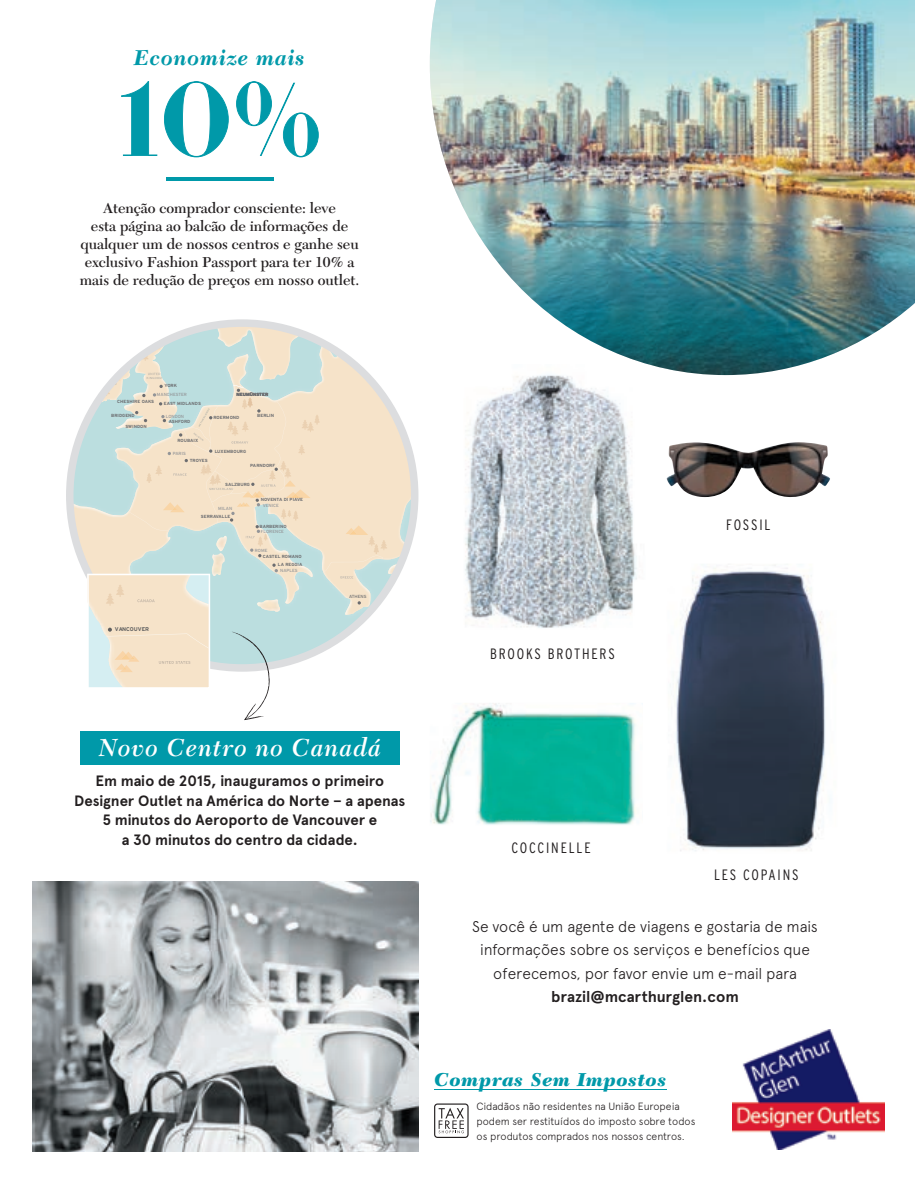
<style>
.page{position:relative;width:915px;height:1187px;background:#fff}
.page>*{position:absolute;margin:0;border:0;box-sizing:border-box;transform-origin:0 0}
.t1{font:800 103.2px "F Bella";color:#0099a9}
.t2{font:italic 600 25.65px "New Caledonia";letter-spacing:.03em;color:#fff}
.t3{font:italic 700 22.35px "New Caledonia";letter-spacing:.03em;color:#0099a9}
.t4{font:italic 900 19.5px "New Caledonia";letter-spacing:.03em;color:#0099a9}
.t5{font:300 15.6px/23.4px "Apercu";letter-spacing:-.01em;color:#231f20;text-align:center}
.t6{font:700 15.6px "Apercu";letter-spacing:-.005em;color:#231f20}
.t7{font:600 15px/18px "New Caledonia";color:#231f20;text-align:center}
.t8{font:700 15px/19.5px "Apercu";letter-spacing:-.005em;color:#231f20;text-align:center}
.t9{font:300 condensed 15px "Interstate";letter-spacing:.12em;color:#231f20}
.t10{font:300 10.5px/15px "Apercu";color:#231f20}
.t11{font:700 5.4px "Interstate";color:#5f5f5f}
.t12{font:700 4.5px "Interstate";color:#6c6d70}
.t13{font:4.5px "Interstate";color:#939598}
.t14{font:4.5px "Interstate";color:#6c6d70}
</style>
<div class="page">
<img style="left:732px;top:1029px;width:152px;height:120px">
<svg style="left:66px;top:319px;width:352px;height:335px"></svg>
<img style="left:33px;top:881px;width:385px;height:269px">
<img style="left:430px;top:0;width:484px;height:375px">
<img style="left:676px;top:565px;width:150px;height:286px">
<img style="left:666px;top:442px;width:163px;height:56px">
<img style="left:430px;top:703px;width:206px;height:122px">
<img style="left:441px;top:365px;width:203px;height:263px">
<svg style="left:86px;top:320px;width:233px;height:400px"></svg>
<svg style="left:121px;top:81px;width:36px;height:75px"></svg>
<svg style="left:164px;top:81px;width:65px;height:76px"></svg>
<svg style="left:236px;top:81px;width:82px;height:76px"></svg>
<hr style="left:166px;top:178px;width:107px;height:3px;background:#0099a9">
<div style="left:81px;top:731px;width:318px;height:33px;background:#0099a9"></div>
<hr style="left:434px;top:1088px;width:232px;height:1px;background:#0099a9">
<svg style="left:434px;top:1103px;width:34px;height:34px"></svg>
<h3 class="t3" style="left:134px;top:45px;width:172px">Economize mais</h3>
<h1 class="t1" style="left:122px;top:59px;width:201px">10%</h1>
<p class="t7" style="left:80px;top:199px;width:281px">Atenção comprador consciente: leve<br>esta página ao balcão de informações de qualquer um de nossos centros e ganhe seu exclusivo Fashion Passport para ter 10% a mais de redução de preços em nosso outlet.</p>
<p class="t12" style="left:164px;top:382px;width:14px">YORK</p>
<p class="t12" style="left:164px;top:400px;width:39px">EAST MIDLANDS</p>
<p class="t13" style="left:157px;top:391px;width:32px">MANCHESTER</p>
<p class="t12" style="left:117px;top:399px;width:38px">CHESHIRE OAKS</p>
<p class="t12" style="left:125px;top:424px;width:23px">SWINDON</p>
<p class="t12" style="left:111px;top:413px;width:25px">BRIDGEND</p>
<p class="t13" style="left:166px;top:413px;width:20px">LONDON</p>
<p class="t12" style="left:169px;top:418px;width:23px">ASHFORD</p>
<p class="t12" style="left:177px;top:438px;width:22px">ROUBAIX</p>
<p class="t13" style="left:173px;top:450px;width:15px">PARIS</p>
<p class="t12" style="left:236px;top:391px;width:33px">NEUMÜNSTER</p>
<p class="t12" style="left:213px;top:415px;width:27px">ROERMOND</p>
<p class="t12" style="left:215px;top:449px;width:33px">LUXEMBOURG</p>
<p class="t12" style="left:257px;top:413px;width:18px">BERLIN</p>
<p class="t12" style="left:190px;top:458px;width:19px">TROYES</p>
<p class="t12" style="left:250px;top:462px;width:26px">PARNDORF</p>
<p class="t12" style="left:225px;top:482px;width:26px">SALZBURG</p>
<p class="t13" style="left:218px;top:506px;width:15px">MILAN</p>
<p class="t12" style="left:261px;top:497px;width:44px">NOVENTA DI PIAVE</p>
<p class="t13" style="left:262px;top:502px;width:18px">VENICE</p>
<p class="t11" style="left:115px;top:625px;width:36px">VANCOUVER</p>
<p class="t12" style="left:201px;top:513px;width:31px">SERRAVALLE</p>
<p class="t12" style="left:259px;top:523px;width:28px">BARBERINO</p>
<p class="t13" style="left:261px;top:528px;width:25px">FLORENCE</p>
<p class="t13" style="left:255px;top:547px;width:14px">ROME</p>
<p class="t12" style="left:263px;top:553px;width:40px">CASTEL ROMANO</p>
<p class="t12" style="left:278px;top:561px;width:26px">LA REGGIA</p>
<p class="t13" style="left:280px;top:568px;width:19px">NAPLES</p>
<p class="t14" style="left:349px;top:594px;width:19px">ATHENS</p>
<p class="t9" style="left:490px;top:644px;width:126px">BROOKS BROTHERS</p>
<p class="t9" style="left:726px;top:515px;width:46px">FOSSIL</p>
<h2 class="t2" style="left:99px;top:732px;width:284px">Novo Centro no Canadá</h2>
<p class="t8" style="left:74px;top:771px;width:333px">Em maio de 2015, inauguramos o primeiro Designer Outlet na América do Norte – a apenas 5 minutos do Aeroporto de Vancouver e<br>a 30 minutos do centro da cidade.</p>
<p class="t9" style="left:511px;top:839px;width:81px">COCCINELLE</p>
<p class="t9" style="left:713px;top:865px;width:86px">LES COPAINS</p>
<p class="t5" style="left:472px;top:914px;width:347px">Se você é um agente de viagens e gostaria de mais informações sobre os serviços e benefícios que oferecemos, por favor envie um e-mail para</p>
<p class="t6" style="left:551px;top:987px;width:189px">brazil@mcarthurglen.com</p>
<h3 class="t4" style="left:434px;top:1067px;width:234px">Compras Sem Impostos</h3>
<p class="t10" style="left:476px;top:1098px;width:220px">Cidadãos não residentes na União Europeia podem ser restituídos do imposto sobre todos os produtos comprados nos nossos centros.</p>
</div>
